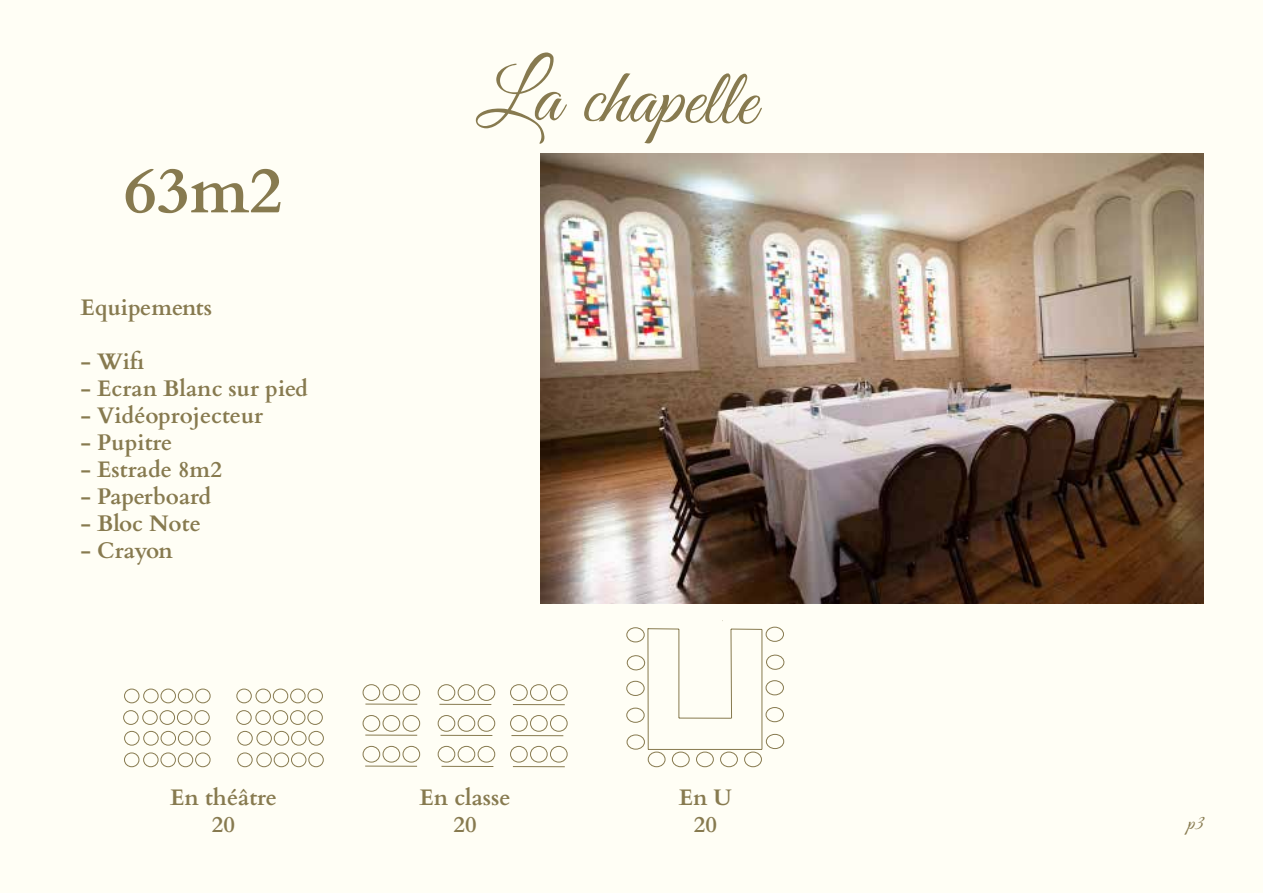
<style>
.page{position:relative;width:1263px;height:893px;background:#fff}
.page>*{position:absolute;margin:0;border:0;box-sizing:border-box;transform-origin:0 0}
.t1{font:79.5px "Great Vibes";color:#877a4f}
.t2{font:700 64.5px "Cardo";color:#877a4f}
.t3{font:700 22.5px/27px "Cardo";color:#877a4f;text-align:center}
.t4{font:21px "Great Vibes";color:#877a4f}
</style>
<div class="page">
<div style="left:1px;top:1px;width:1261px;height:891px;background:#fffef5"></div>
<svg style="left:626px;top:620px;width:158px;height:147px"></svg>
<svg style="left:123px;top:689px;width:201px;height:78px"></svg>
<svg style="left:363px;top:684px;width:204px;height:83px"></svg>
<img style="left:540px;top:153px;width:663px;height:451px">
<h2 class="t2" style="left:124px;top:139px;width:160px">63m2</h2>
<p class="t3" style="left:81px;top:293px;width:133px">Equipements</p>
<p class="t3" style="left:81px;top:347px;width:66px">- Wifi</p>
<p class="t3" style="left:81px;top:374px;width:229px">- Ecran Blanc sur pied</p>
<p class="t3" style="left:81px;top:401px;width:184px">- Vidéoprojecteur</p>
<p class="t3" style="left:81px;top:428px;width:93px">- Pupitre</p>
<p class="t3" style="left:81px;top:455px;width:143px">- Estrade 8m2</p>
<p class="t3" style="left:81px;top:482px;width:132px">- Paperboard</p>
<p class="t3" style="left:81px;top:509px;width:122px">- Bloc Note</p>
<p class="t3" style="left:81px;top:536px;width:94px">- Crayon</p>
<h1 class="t1" style="left:477px;top:51px;width:281px;rotate:1deg">La chapelle</h1>
<p class="t3" style="left:170px;top:783px;width:108px">En théâtre<br>20</p>
<p class="t3" style="left:419px;top:783px;width:93px">En classe<br>20</p>
<p class="t3" style="left:679px;top:783px;width:55px">En U<br>20</p>
<p class="t4" style="left:1187px;top:811px;width:18px">p3</p>
</div>
